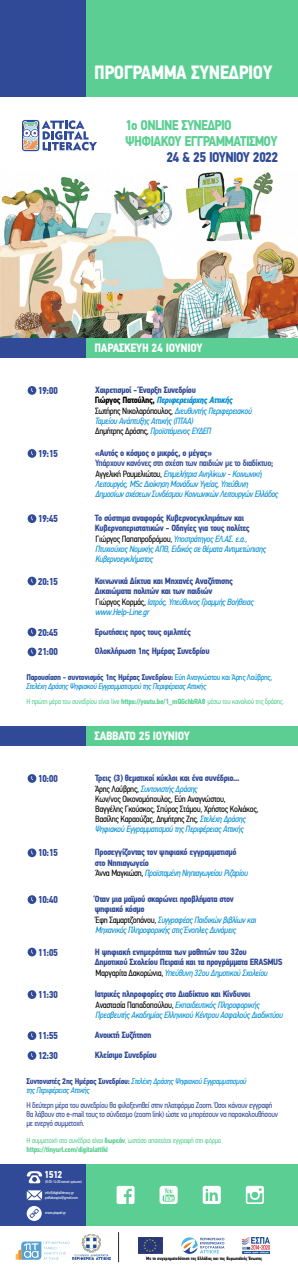
<style>
.page{position:relative;width:298px;height:1276px;background:#fff}
.page>*{position:absolute;margin:0;border:0;box-sizing:border-box;transform-origin:0 0}
.t1{font:700 19.1px "PF Din Text Cond Pro";letter-spacing:-.025em;color:#fff}
.t2{font:700 14.05px/16px "PF Din Text Cond Pro";letter-spacing:-.05em;color:#5bcf93}
.t3{font:700 14.05px "PF Din Text Cond Pro";letter-spacing:-.05em;color:#304a97}
.t4{font:700 12px "PF Din Text Cond Pro";letter-spacing:-.025em;color:#fff}
.t5{font:700 10px/19.9px "PF Din Text Cond Pro";letter-spacing:-.05em;color:#304a97}
.t6{font:700 10px "PF Din Text Cond Pro";color:#fff}
.t7{font:italic 9px/10.3px "PF Din Text Cond Pro";letter-spacing:-.035em;color:#008dd2}
.t8{font:700 9px/10.3px "PF Din Text Cond Pro";letter-spacing:-.04em;color:#304a97}
.t9{font:9px/10.2px "PF Din Text Cond Pro";letter-spacing:-.035em;color:#000}
.t10{font:500 9px/10.9px "PF Din Text Cond Pro";letter-spacing:-.04em;color:#304a97}
.t11{font:italic 8.25px/9.2px "PF Din Text Cond Pro";letter-spacing:-.035em;color:#008dd2}
.t12{font:8.25px/9.2px "PF Din Text Cond Pro";letter-spacing:-.035em;color:#304a97}
.t13{font:7.5px/8.5px "PF Din Text Cond Pro";letter-spacing:-.035em;color:#5bcf93}
.t14{font:700 4.65px "PF Din Text Cond Pro";letter-spacing:-.015em;color:#000}
.t15{font:4.05px/4.5px "PF Din Text Cond Pro";letter-spacing:-.035em;color:#fff}
.s1{font-weight:700;font-style:normal;color:#304a97}
.s2{font-weight:700;font-style:normal;color:#000}
.s3{font-weight:700}
.s4{font-style:normal;color:#000}
.s5{color:#000}
.s6{font-weight:400;color:#000}
.s7{font-weight:400;font-style:italic;color:#008dd2}
.s8{font-style:normal}
.s9{font-weight:700;color:#304a97}
.s10{font-style:italic;color:#008dd2}
.s11{font-style:italic}
</style>
<div class="page">
<svg style="left:22px;top:119px;width:75px;height:33px"></svg>
<img style="left:73px;top:1234px;width:38px;height:25px">
<img style="left:0;top:172px;width:298px;height:166px">
<div style="left:0;top:338px;width:298px;height:20px;background:#5bcf93"></div>
<div style="left:0;top:726px;width:298px;height:20px;background:#5bcf93"></div>
<div style="left:0;top:338px;width:85px;height:20px;background:#304a97"></div>
<div style="left:0;top:726px;width:85px;height:20px;background:#304a97"></div>
<svg style="left:28px;top:386px;width:8px;height:9px"></svg>
<svg style="left:28px;top:449px;width:8px;height:9px"></svg>
<svg style="left:28px;top:514px;width:8px;height:9px"></svg>
<svg style="left:28px;top:576px;width:8px;height:9px"></svg>
<svg style="left:28px;top:628px;width:8px;height:8px"></svg>
<svg style="left:28px;top:647px;width:8px;height:9px"></svg>
<div style="left:0;top:0;width:298px;height:96px;background:#5bcf93"></div>
<div style="left:0;top:0;width:85px;height:96px;background:#304a97"></div>
<svg style="left:28px;top:774px;width:8px;height:9px"></svg>
<svg style="left:28px;top:848px;width:8px;height:9px"></svg>
<svg style="left:28px;top:895px;width:8px;height:9px"></svg>
<svg style="left:28px;top:947px;width:8px;height:9px"></svg>
<svg style="left:28px;top:990px;width:8px;height:9px"></svg>
<svg style="left:28px;top:1031px;width:8px;height:9px"></svg>
<svg style="left:28px;top:1051px;width:8px;height:9px"></svg>
<svg style="left:16px;top:1241px;width:54px;height:19px"></svg>
<div style="left:0;top:1164px;width:298px;height:62px;background:#5bcf93"></div>
<div style="left:0;top:1164px;width:85px;height:62px;background:#304a97"></div>
<hr style="left:118px;top:1232px;width:1px;height:30px;background:#2b2a29">
<svg style="left:181px;top:1237px;width:43px;height:16px"></svg>
<img style="left:242px;top:1237px;width:28px;height:16px">
<img style="left:138px;top:1237px;width:25px;height:16px">
<svg style="left:27px;top:1171px;width:15px;height:12px"></svg>
<svg style="left:27px;top:1190px;width:15px;height:10px"></svg>
<svg style="left:27px;top:1206px;width:15px;height:15px"></svg>
<svg style="left:116px;top:1186px;width:18px;height:18px"></svg>
<svg style="left:159px;top:1186px;width:18px;height:18px"></svg>
<svg style="left:202px;top:1186px;width:19px;height:18px"></svg>
<svg style="left:246px;top:1186px;width:18px;height:18px"></svg>
<h1 class="t1" style="left:94px;top:60px;width:180px">ΠΡΟΓΡΑΜΜΑ ΣΥΝΕ∆ΡΙΟΥ</h1>
<h2 class="t2" style="left:125px;top:117px;width:154px">1o ONLINE ΣΥΝΕ∆ΡΙΟ<br>ΨΗΦΙΑΚΟΥ ΕΓΓΡΑΜΜΑΤΙΣΜΟΥ</h2>
<h2 class="t3" style="left:166px;top:148px;width:113px">24 &amp; 25 ΙΟΥΝΙΟΥ 2022</h2>
<h3 class="t4" style="left:94px;top:341px;width:110px">ΠΑΡΑΣΚΕΥΗ 24 ΙΟΥΝΙΟΥ</h3>
<p class="t5" style="left:38px;top:381px;width:22px">19:00</p>
<p class="t7" style="left:95px;top:385px;width:159px"><span class="s1">Χαιρετισµοί - Έναρξη Συνεδρίου<br></span><span class="s2">Γιώργος Πατούλης,</span> <span class="s3">Περιφερειάρχης Αττικής </span><span class="s4">Σωτήρης Νικολαρόπουλος,</span> ∆ιευθυντής Περιφερειακού Ταµείου Ανάπτυξης Αττικής (ΠΤΑΑ)<br><span class="s4">∆ηµήτρης ∆ρόσης</span><span class="s5">,</span> Προϊστάµενος ΕΥ∆ΕΠ</p>
<p class="t5" style="left:38px;top:444px;width:22px">19:15</p>
<p class="t8" style="left:95px;top:448px;width:119px">«Αυτός ο κόσµος ο µικρός, ο µέγας»</p>
<p class="t10" style="left:95px;top:457px;width:179px">Υπάρχουν κανόνες στη σχέση των παιδιών µε το διαδίκτυο;<br><span class="s6">Αγγελική Ρουµελιώτου,</span> <span class="s7">Επιµελήτρια Ανηλίκων - Κοινωνική</span></p>
<p class="t7" style="left:95px;top:479px;width:184px;line-height:9.9px">Λειτουργός, MSc ∆ιοίκηση Μονάδων Υγείας, Υπεύθυνη ∆ηµοσίων σχέσεων Συνδέσµου Κοινωνικών Λειτουργών Ελλάδος</p>
<p class="t7" style="left:95px;top:513px;width:172px"><span class="s1">Το σύστηµα αναφοράς Κυβερνοεγκληµάτων και Κυβερνοπεριστατικών - Οδηγίες για τους πολίτες </span><span class="s4">Γιώργος Παπαπροδρόµου,</span> Υποστράτηγος ΕΛ.ΑΣ. ε.α., Πτυχιούχος Νοµικής ΑΠΘ, Ειδικός σε θέµατα Αντιµετώπισης Κυβερνοεγκλήµατος</p>
<p class="t8" style="left:95px;top:575px;width:160px">Κοινωνικά ∆ίκτυα και Μηχανές Αναζήτησης ∆ικαιώµατα πολιτών και των παιδιών<br><span class="s6">Γιώργος Κορµάς,</span> <span class="s7">Ιατρός, Υπεύθυνος Γραµµής Βοήθειας www.Help-Line.gr</span></p>
<p class="t8" style="left:95px;top:626px;width:97px">Ερωτήσεις προς τους οµιλητές</p>
<p class="t8" style="left:95px;top:646px;width:116px">Ολοκλήρωση 1ης Ηµέρας Συνεδρίου</p>
<p class="t11" style="left:26px;top:672px;width:247px"><span class="s1">Παρουσίαση - συντονισµός 1ης Ηµέρας Συνεδρίου:</span> <span class="s8">Εύη Αναγνώστου και Άρης Λούβρης,<br></span>Στελέχη ∆ράσης Ψηφιακού Εγγραµµατισµού της Περιφέρειας Αττικής</p>
<p class="t13" style="left:26px;top:697px;width:259px">Η πρώτη µέρα του συνεδρίου είναι live <span class="s3">https://youtu.be/1_mQGchbRA8</span> µέσω του καναλιού της δράσης.</p>
<p class="t5" style="left:38px;top:509px;width:22px">19:45</p>
<p class="t5" style="left:38px;top:571px;width:22px">20:15</p>
<p class="t5" style="left:38px;top:622px;width:22px">20:45<br>21:00</p>
<h3 class="t4" style="left:94px;top:728px;width:97px">ΣΑΒΒΑΤΟ 25 ΙΟΥΝΙΟΥ</h3>
<p class="t5" style="left:38px;top:768px;width:22px">10:00</p>
<p class="t9" style="left:95px;top:773px;width:165px"><span class="s9">Τρεις (3) θεµατικοί κύκλοι και ένα συνέδριο...<br></span>Άρης Λούβρης, <span class="s10">Συντονιστής ∆ράσης<br></span>Κων/νος Οικονοµόπουλος, Εύη Αναγνώστου,<br>Βαγγέλης Γκούσκος, Σπύρος Στάµου, Χρήστος Κολιάκος, Βασίλης Καραούζας, ∆ηµήτρης Ζης<span class="s11">,</span> <span class="s10">Στελέχη ∆ράσης Ψηφιακού Εγγραµµατισµού της Περιφέρειας Αττικής</span></p>
<p class="t5" style="left:38px;top:843px;width:22px">10:15</p>
<p class="t5" style="left:38px;top:890px;width:22px">10:40</p>
<p class="t8" style="left:95px;top:847px;width:155px;line-height:10.4px">Προσεγγίζοντας τον ψηφιακό εγγραµµατισµό στο Νηπιαγωγείο<br><span class="s6">Άννα Μαγκιώση,</span> <span class="s7">Προϊσταµένη Νηπιαγωγείου Ριζαρίου</span></p>
<p class="t7" style="left:95px;top:894px;width:163px"><span class="s1">Όταν µια µαϊµού σκαρώνει προβλήµατα στον ψηφιακό κόσµο<br></span><span class="s4">Έφη Σαµαρτζοπάνου,</span> Συγγραφέας Παιδικών βιβλίων και Μηχανικός Πληροφορικής στις Ένοπλες ∆υνάµεις</p>
<p class="t8" style="left:95px;top:946px;width:189px">Η ψηφιακή ενηµερότητα των µαθητών του 32ου<br>∆ηµοτικού Σχολείου Πειραιά και τα προγράµµατα ERASMUS</p>
<p class="t8" style="left:95px;top:989px;width:157px">Ιατρικές πληροφορίες στο ∆ιαδίκτυο και Κίνδυνοι</p>
<p class="t5" style="left:38px;top:942px;width:22px">11:05</p>
<p class="t5" style="left:38px;top:985px;width:22px">11:30</p>
<p class="t5" style="left:38px;top:1026px;width:22px">11:55<br>12:30</p>
<p class="t7" style="left:95px;top:967px;width:174px"><span class="s4">Μαργαρίτα ∆ακορώνια,</span> Υπεύθυνη 32ου ∆ηµοτικού Σχολείου</p>
<p class="t7" style="left:95px;top:1000px;width:189px;line-height:10px"><span class="s4">Αναστασία Παπαδοπούλου,</span> Εκπαιδευτικός Πληροφορικής<br>Πρεσβευτής Ακαδηµίας Ελληνικού Κέντρου Ασφαλούς ∆ιαδικτύου</p>
<p class="t8" style="left:95px;top:1030px;width:58px">Ανοικτή Συζήτηση</p>
<p class="t8" style="left:95px;top:1050px;width:63px">Κλείσιµο Συνεδρίου</p>
<p class="t11" style="left:26px;top:1076px;width:221px"><span class="s1">Συντονιστές 2ης Ηµέρας Συνεδρίου:</span> Στελέχη ∆ράσης Ψηφιακού Εγγραµµατισµού της Περιφέρειας Αττικής</p>
<p class="t12" style="left:26px;top:1100px;width:253px">Η δεύτερη µέρα του συνεδρίου θα φιλοξενηθεί στην πλατφόρµα Zoom. Όσοι κάνουν εγγραφή θα λάβουν στο e-mail τους το σύνδεσµο (zoom link) ώστε να µπορέσουν να παρακολουθήσουν µε ενεργό συµµετοχή.</p>
<p class="t13" style="left:26px;top:1136px;width:196px">Η συµµετοχή στο συνέδριο είναι <span class="s3">δωρεάν</span>, ωστόσο απαιτείται εγγραφή στη φόρµα <span class="s3">https://tinyurl.com/digitalattiki</span></p>
<p class="t6" style="left:44px;top:1168px;width:20px">1512</p>
<p class="t15" style="left:45px;top:1179px;width:38px">(8:30-14:30 αστική χρέωση)</p>
<p class="t15" style="left:45px;top:1190px;width:34px">info@digitalliteracy.gr psifiakospta@gmail.com</p>
<p class="t15" style="left:45px;top:1210px;width:22px">www.ptapatt.gr</p>
<p class="t14" style="left:146px;top:1255px;width:117px">Με τη συγχρηµατοδότηση της Ελλάδας και της Ευρωπαϊκής Ένωσης</p>
</div>
